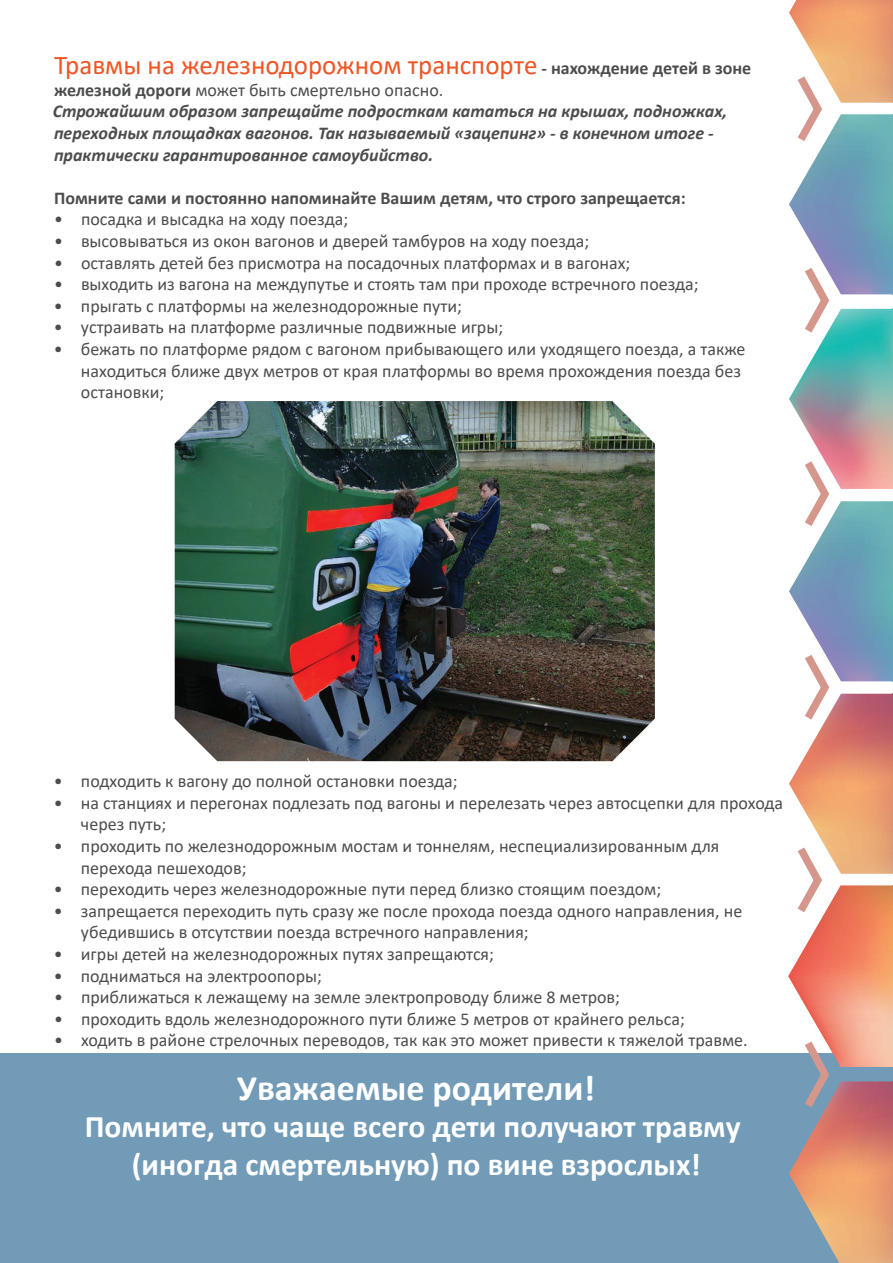
<style>
.page{position:relative;width:893px;height:1263px;background:#fff}
.page>*{position:absolute;margin:0;border:0;box-sizing:border-box;transform-origin:0 0}
.t1{font:700 36px "Calibri";color:#fff}
.t2{font:700 31.5px/37.8px "Calibri";color:#fff;text-align:center}
.t3{font:27px "Calibri";color:#f05424}
.t4{font:18px/21.6px "Calibri";color:#4b4c4d}
.t5{font:italic 700 18px/21.6px "Calibri";color:#4b4c4d}
.t6{font:700 18px "Calibri";color:#4b4c4d}
.s1{font-weight:700;font-size:18px;color:#4b4c4d}
.s2{font-style:normal}
.s3{font-weight:400;font-style:normal}
</style>
<div class="page">
<div style="left:0;top:1054px;width:893px;height:209px;background:#719bb7"></div>
<svg style="left:788px;top:0;width:105px;height:1263px"></svg>
<svg style="left:892px;top:694px;width:1px;height:180px"></svg>
<svg style="left:892px;top:309px;width:1px;height:180px"></svg>
<svg style="left:892px;top:885px;width:1px;height:182px"></svg>
<svg style="left:892px;top:501px;width:1px;height:180px"></svg>
<svg style="left:892px;top:1081px;width:1px;height:180px"></svg>
<svg style="left:892px;top:114px;width:1px;height:180px"></svg>
<svg style="left:892px;top:0;width:1px;height:103px"></svg>
<img style="left:175px;top:401px;width:480px;height:360px">
<h3 class="t3" style="left:54px;top:47px;width:699px">Травмы на железнодорожном транспорте <span class="s1">- нахождение детей в зоне</span></h3>
<p class="t5" style="left:53px;top:78px;width:676px"><span class="s2">железной дороги</span> <span class="s3">может быть смертельно опасно.<br></span>Строжайшим образом запрещайте подросткам кататься на крышах, подножках, переходных площадках вагонов. Так называемый «зацепинг» - в конечном итоге - практически гарантированное самоубийство.</p>
<p class="t6" style="left:54px;top:185px;width:633px">Помните сами и постоянно напоминайте Вашим детям, что строго запрещается:</p>
<p class="t4" style="left:54px;top:208px;width:296px">• посадка и высадка на ходу поезда;</p>
<p class="t4" style="left:54px;top:230px;width:537px">• высовываться из окон вагонов и дверей тамбуров на ходу поезда;</p>
<p class="t4" style="left:54px;top:251px;width:578px">• оставлять детей без присмотра на посадочных платформах и в вагонах;</p>
<p class="t4" style="left:54px;top:273px;width:646px">• выходить из вагона на междупутье и стоять там при проходе встречного поезда;</p>
<p class="t4" style="left:54px;top:295px;width:409px">• прыгать с платформы на железнодорожные пути;</p>
<p class="t4" style="left:54px;top:316px;width:451px">• устраивать на платформе различные подвижные игры;</p>
<p class="t4" style="left:81px;top:338px;width:666px;text-indent:-27px">• бежать по платформе рядом с вагоном прибывающего или уходящего поезда, а также находиться ближе двух метров от края платформы во время прохождения поезда без остановки;</p>
<p class="t4" style="left:54px;top:770px;width:405px">• подходить к вагону до полной остановки поезда;</p>
<p class="t4" style="left:81px;top:791px;width:704px;text-indent:-27px">• на станциях и перегонах подлезать под вагоны и перелезать через автосцепки для прохода через путь;</p>
<p class="t4" style="left:81px;top:835px;width:640px;text-indent:-27px">• проходить по железнодорожным мостам и тоннелям, неспециализированным для перехода пешеходов;</p>
<p class="t4" style="left:54px;top:878px;width:609px">• переходить через железнодорожные пути перед близко стоящим поездом;</p>
<p class="t4" style="left:81px;top:899px;width:663px;text-indent:-27px">• запрещается переходить путь сразу же после прохода поезда одного направления, не убедившись в отсутствии поезда встречного направления;</p>
<p class="t4" style="left:54px;top:943px;width:442px">• игры детей на железнодорожных путях запрещаются;</p>
<p class="t4" style="left:54px;top:964px;width:270px">• подниматься на электроопоры;</p>
<p class="t4" style="left:54px;top:986px;width:567px">• приближаться к лежащему на земле электропроводу ближе 8 метров;</p>
<p class="t4" style="left:54px;top:1007px;width:632px">• проходить вдоль железнодорожного пути ближе 5 метров от крайнего рельса;</p>
<p class="t4" style="left:54px;top:1029px;width:695px">• ходить в районе стрелочных переводов, так как это может привести к тяжелой травме.</p>
<h1 class="t1" style="left:237px;top:1062px;width:359px">Уважаемые родители!</h1>
<h2 class="t2" style="left:85px;top:1107px;width:657px">Помните, что чаще всего дети получают травму (иногда смертельную) по вине взрослых!</h2>
</div>
